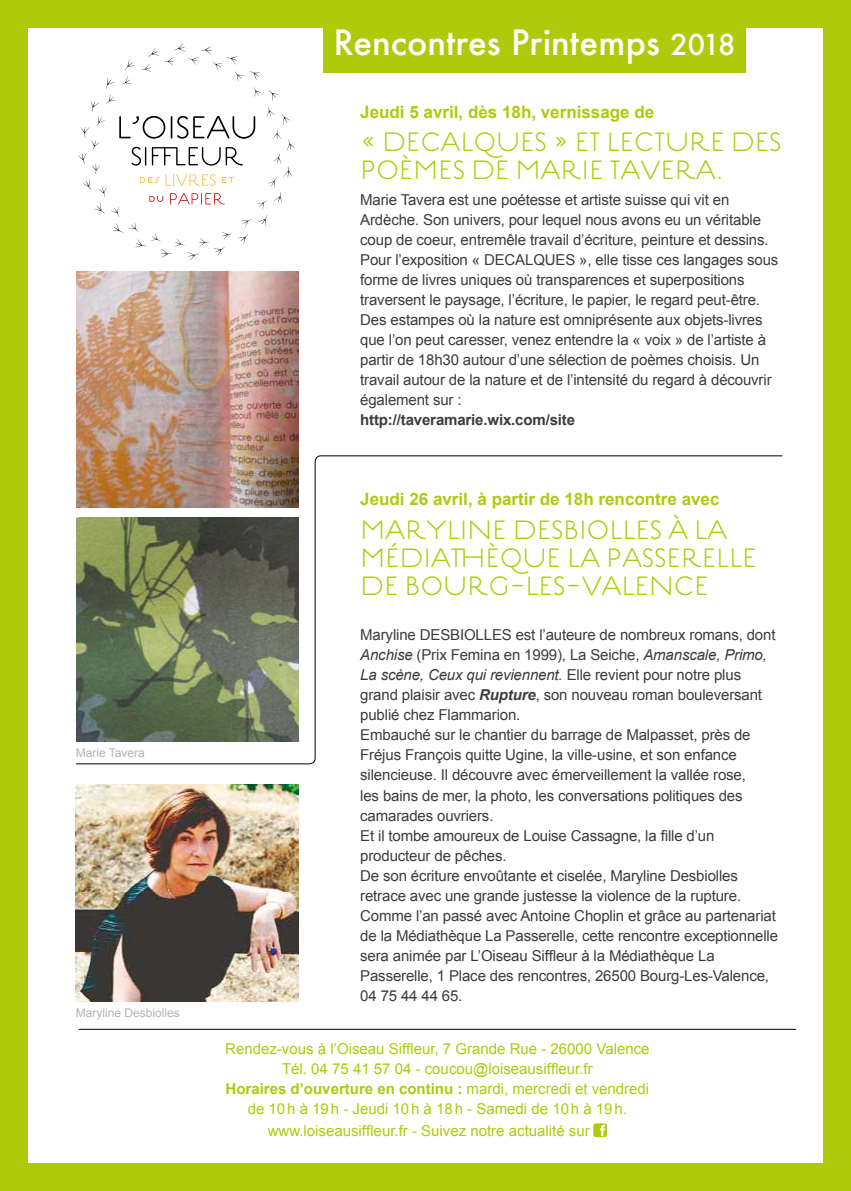
<style>
.page{position:relative;width:851px;height:1191px;background:#fff}
.page>*{position:absolute;margin:0;border:0;box-sizing:border-box;transform-origin:0 0}
.t1{font:500 34px "Futura";color:#fff}
.t2{font:28px/28px "Estilo";letter-spacing:.015em;color:#afca0b}
.t3{font:700 17px "Arial";color:#afca0b}
.t4{font:15px/20px "Arial";letter-spacing:-.01em;color:#3c3c3b}
.t5{font:15px/20px "Arial";color:#afca0b;text-align:center}
.t6{font:700 15px "Arial";letter-spacing:-.01em;color:#3c3c3b}
.t7{font:12px "Arial";color:#b5b4b4}
.s1{font-size:28px}
.s2{font-style:italic}
.s3{font-weight:700;font-style:italic}
.s4{font-weight:700}
</style>
<div class="page">
<div style="left:0;top:0;width:850px;height:1191px;background:#afca0b"></div>
<div style="left:28px;top:28px;width:794px;height:1134px;background:#fff"></div>
<img style="left:76px;top:271px;width:222px;height:184px">
<svg style="left:78px;top:43px;width:217px;height:217px"></svg>
<div style="left:323px;top:0;width:422px;height:72px;background:#afca0b"></div>
<svg style="left:76px;top:455px;width:706px;height:309px"></svg>
<hr style="left:79px;top:1029px;width:717px;height:1px;background:#000">
<img style="left:76px;top:784px;width:222px;height:217px">
<img style="left:76px;top:517px;width:222px;height:224px">
<p class="t7" style="left:76px;top:745px;width:71px">Marie Tavera</p>
<p class="t7" style="left:76px;top:1005px;width:106px">Maryline Desbiolles</p>
<h1 class="t1" style="left:333px;top:19px;width:403px">Rencontres Printemps <span class="s1">2018</span></h1>
<p class="t3" style="left:360px;top:100px;width:295px">Jeudi 5 avril, dès 18h, vernissage de</p>
<h2 class="t2" style="left:360px;top:128px;width:422px">« DECALQUES » ET LECTURE DES<br>POÈMES DE MARIE TAVERA.</h2>
<p class="t4" style="left:360px;top:190px;width:419px">Marie Tavera est une poétesse et artiste suisse qui vit en Ardèche. Son univers, pour lequel nous avons eu un véritable coup de coeur, entremêle travail d’écriture, peinture et dessins.<br>Pour l’exposition « DECALQUES », elle tisse ces langages sous forme de livres uniques où transparences et superpositions traversent le paysage, l’écriture, le papier, le regard peut-être.<br>Des estampes où la nature est omniprésente aux objets-livres que l’on peut caresser, venez entendre la « voix » de l’artiste à partir de 18h30 autour d’une sélection de poèmes choisis. Un travail autour de la nature et de l’intensité du regard à découvrir également sur :</p>
<p class="t6" style="left:360px;top:410px;width:216px">http://taveramarie.wix.com/site</p>
<p class="t3" style="left:360px;top:488px;width:361px">Jeudi 26 avril, à partir de 18h rencontre avec</p>
<h2 class="t2" style="left:360px;top:515px;width:397px">MARYLINE DESBIOLLES À LA<br>MÉDIATHÈQUE LA PASSERELLE<br>DE BOURG-LES-VALENCE</h2>
<p class="t4" style="left:360px;top:625px;width:419px">Maryline DESBIOLLES est l’auteure de nombreux romans, dont <span class="s2">Anchise</span> (Prix Femina en 1999), La Seiche, <span class="s2">Amanscale, Primo, La scène, Ceux qui reviennent.</span> Elle revient pour notre plus grand plaisir avec <span class="s3">Rupture</span>, son nouveau roman bouleversant publié chez Flammarion.<br>Embauché sur le chantier du barrage de Malpasset, près de Fréjus François quitte Ugine, la ville-usine, et son enfance silencieuse. Il découvre avec émerveillement la vallée rose,<br>les bains de mer, la photo, les conversations politiques des camarades ouvriers.<br>Et il tombe amoureux de Louise Cassagne, la fille d’un producteur de pêches.<br>De son écriture envoûtante et ciselée, Maryline Desbiolles retrace avec une grande justesse la violence de la rupture.<br>Comme l’an passé avec Antoine Choplin et grâce au partenariat de la Médiathèque La Passerelle, cette rencontre exceptionnelle sera animée par L’Oiseau Siffleur à la Médiathèque La Passerelle, 1 Place des rencontres, 26500 Bourg-Les-Valence, 04 75 44 44 65.</p>
<p class="t5" style="left:225px;top:1038px;width:426px">Rendez-vous à l’Oiseau Siffleur, 7 Grande Rue - 26000 Valence Tél. 04 75 41 57 04 - coucou@loiseausiffleur.fr<br><span class="s4">Horaires d’ouverture en continu :</span> mardi, mercredi et vendredi de 10h à 19h - Jeudi 10h à 18h - Samedi de 10h à 19h.</p>
<p class="t5" style="left:268px;top:1120px;width:323px">www.loiseausiffleur.fr - Suivez notre actualité sur</p>
</div>
